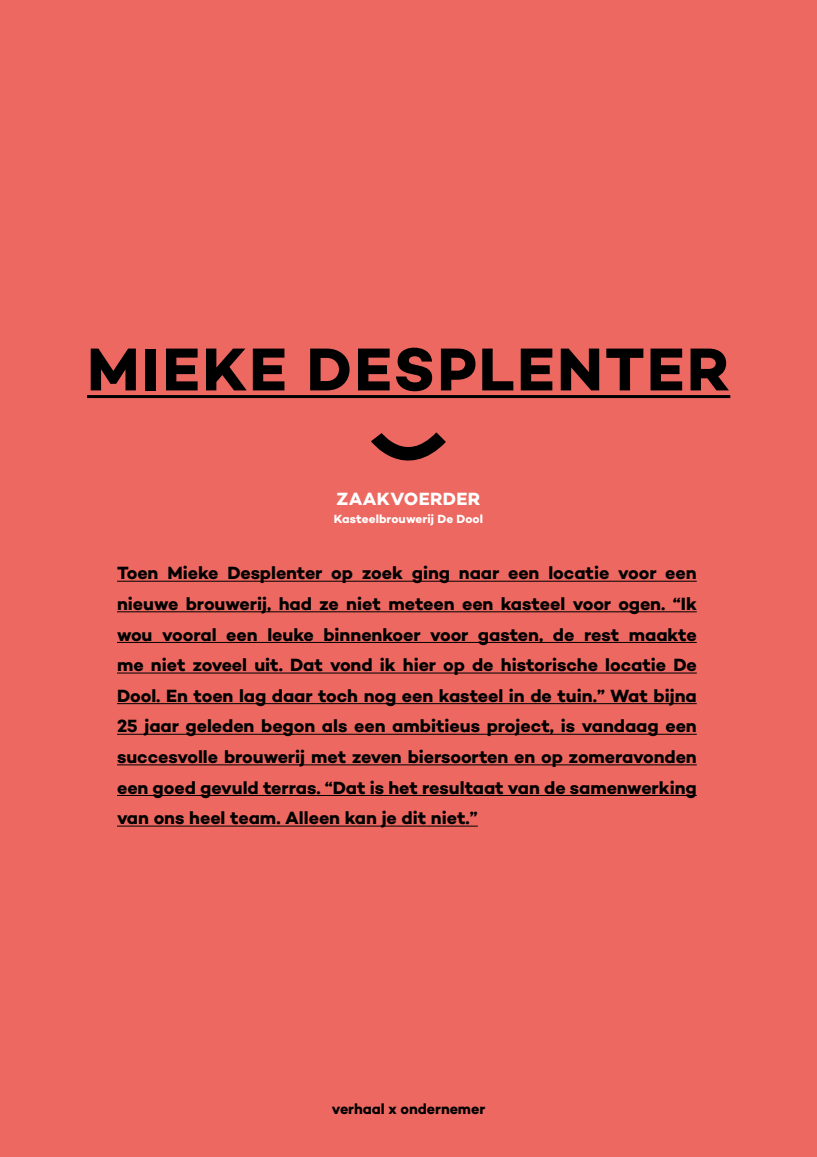
<style>
.page{position:relative;width:817px;height:1157px;background:#fff}
.page>*{position:absolute;margin:0;border:0;box-sizing:border-box;transform-origin:0 0}
.t1{font:700 61.5px "Campton";letter-spacing:.04em;color:#000}
.t2{font:700 18px/30.6px "Campton";color:#000;text-align:justify}
.t3{font:700 18px "Campton";letter-spacing:.02em;color:#fff}
.t4{font:700 15px "Campton";letter-spacing:-.005em;color:#000}
.t5{font:700 12px "Campton";letter-spacing:.005em;color:#fff}
</style>
<div class="page">
<div style="left:0;top:0;width:816px;height:1157px;background:#ed6860"></div>
<hr style="left:87px;top:395px;width:643px;height:3px;background:#000">
<svg style="left:371px;top:432px;width:75px;height:29px"></svg>
<hr style="left:117px;top:581px;width:579px;height:1px;background:#000">
<hr style="left:117px;top:611px;width:579px;height:1px;background:#000">
<hr style="left:117px;top:642px;width:579px;height:1px;background:#000">
<hr style="left:117px;top:672px;width:579px;height:1px;background:#000">
<hr style="left:117px;top:703px;width:579px;height:1px;background:#000">
<hr style="left:117px;top:734px;width:579px;height:1px;background:#000">
<hr style="left:117px;top:764px;width:579px;height:1px;background:#000">
<hr style="left:117px;top:795px;width:579px;height:1px;background:#000">
<hr style="left:117px;top:825px;width:360px;height:1px;background:#000">
<h1 class="t1" style="left:87px;top:330px;width:644px">MIEKE DESPLENTER</h1>
<p class="t3" style="left:336px;top:487px;width:145px">ZAAKVOERDER</p>
<p class="t5" style="left:334px;top:511px;width:151px">Kasteelbrouwerij De Dool</p>
<p class="t2" style="left:117px;top:558px;width:581px">Toen Mieke Desplenter op zoek ging naar een locatie voor een nieuwe brouwerij, had ze niet meteen een kasteel voor ogen. “Ik wou vooral een leuke binnenkoer voor gasten, de rest maakte me niet zoveel uit. Dat vond ik hier op de historische locatie De Dool. En toen lag daar toch nog een kasteel in de tuin.” Wat bijna 25 jaar geleden begon als een ambitieus project, is vandaag een succesvolle brouwerij met zeven biersoorten en op zomeravonden een goed gevuld terras. “Dat is het resultaat van de samenwerking van ons heel team. Alleen kan je dit niet.”</p>
<p class="t4" style="left:332px;top:1099px;width:155px">verhaal x ondernemer</p>
</div>
